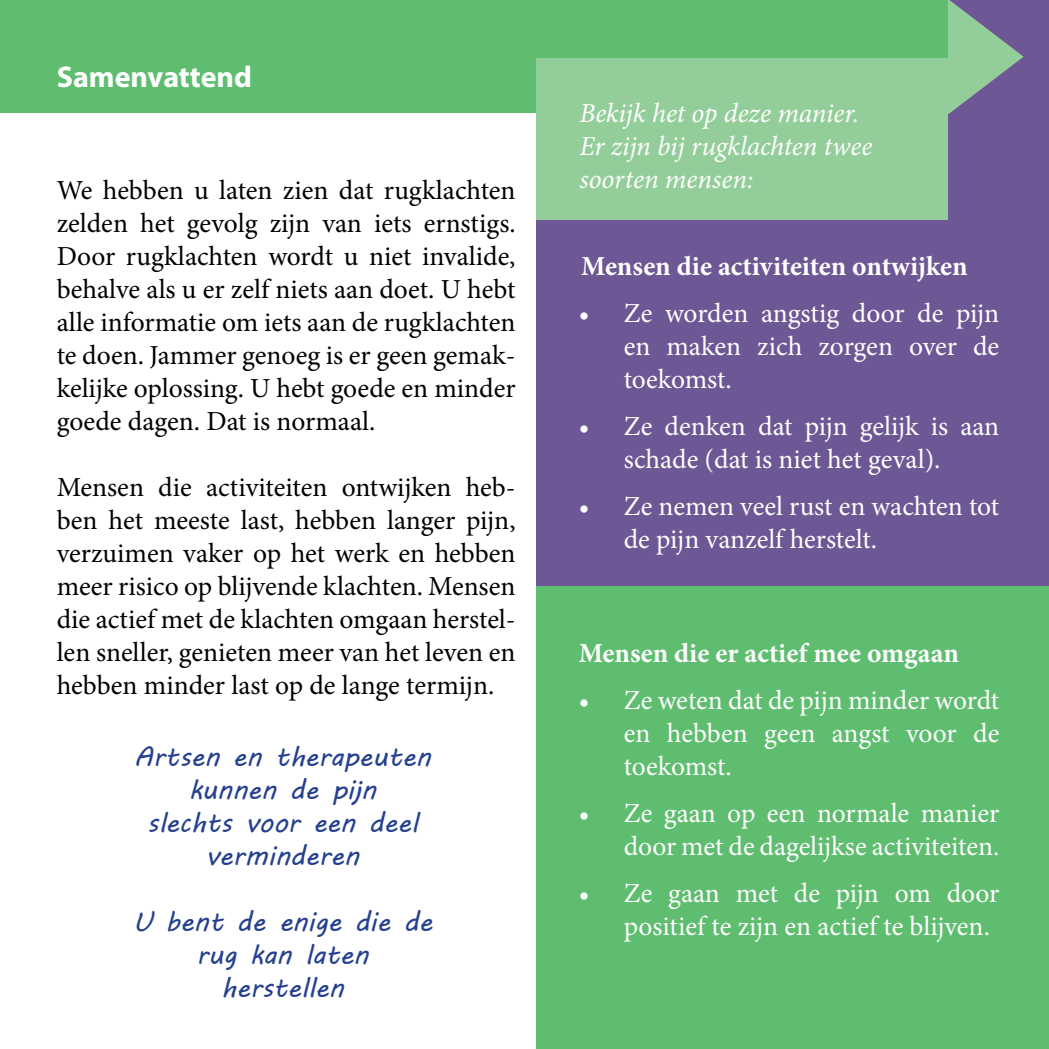
<style>
.page{position:relative;width:1049px;height:1049px;background:#fff}
.page>*{position:absolute;margin:0;border:0;box-sizing:border-box;transform-origin:0 0}
.t1{font:700 30px "Myriad Pro";color:#fff}
.t2{font:27.5px/33px "Minion Pro";color:#000;text-align:justify}
.t3{font:27.5px/33px "Minion Pro";color:#fff;text-align:justify}
.t4{font:27.5px/33px "MV Boli";color:#25408f;text-align:center}
.t5{font:italic 27.5px/33px "Minion Pro";letter-spacing:-.005em;color:#fff}
.t6{font:700 27.5px "Minion Pro";letter-spacing:-.005em;color:#fff}
</style>
<div class="page">
<div style="left:537px;top:0;width:512px;height:1049px;background:#6e5795"></div>
<div style="left:0;top:0;width:950px;height:112px;background:#5fbd70"></div>
<svg style="left:948px;top:0;width:75px;height:114px"></svg>
<div style="left:537px;top:58px;width:411px;height:162px;background:#93ce9a"></div>
<div style="left:537px;top:586px;width:512px;height:463px;background:#5fbd70"></div>
<p class="t1" style="left:57px;top:57px;width:197px">Samenvattend</p>
<p class="t2" style="left:57px;top:174px;width:460px">We hebben u laten zien dat rugklachten zelden het gevolg zijn van iets ernstigs.<br>Door rugklachten wordt u niet invalide, behalve als u er zelf niets aan doet. U hebt alle informatie om iets aan de rugklachten te doen. Jammer genoeg is er geen gemak&shy;kelijke oplossing. U hebt goede en minder goede dagen. Dat is normaal.</p>
<p class="t2" style="left:57px;top:471px;width:460px">Mensen die activiteiten ontwijken heb&shy;ben het meeste last, hebben langer pijn, verzuimen vaker op het werk en hebben meer risico op blijvende klachten. Mensen die actief met de klachten omgaan herstel&shy;len sneller, genieten meer van het leven en hebben minder last op de lange termijn.</p>
<p class="t4" style="left:134px;top:740px;width:298px">Artsen en therapeuten kunnen de pijn<br>slechts voor een deel verminderen</p>
<p class="t4" style="left:133px;top:905px;width:301px">U bent de enige die de rug kan laten herstellen</p>
<p class="t5" style="left:579px;top:96px;width:294px">Bekijk het op deze manier.<br>Er zijn bij rugklachten twee soorten mensen:</p>
<p class="t6" style="left:581px;top:246px;width:388px">Mensen die activiteiten ontwijken</p>
<p class="t3" style="left:624px;top:296px;width:377px;text-indent:-45px">• Ze worden angstig door de pijn en maken zich zorgen over de toekomst.</p>
<p class="t3" style="left:579px;top:410px;width:422px;text-align:center">• Ze denken dat pijn gelijk is aan schade (dat is niet het geval).</p>
<p class="t3" style="left:624px;top:490px;width:377px;text-indent:-45px">• Ze nemen veel rust en wachten tot de pijn vanzelf herstelt.</p>
<p class="t6" style="left:579px;top:634px;width:382px">Mensen die er actief mee omgaan</p>
<p class="t3" style="left:624px;top:684px;width:377px;text-indent:-45px">• Ze weten dat de pijn minder wordt en hebben geen angst voor de toekomst.</p>
<p class="t3" style="left:579px;top:797px;width:422px;text-align:right">• Ze gaan op een normale manier door met de dagelijkse activiteiten.</p>
<p class="t3" style="left:624px;top:877px;width:377px;text-indent:-45px">• Ze gaan met de pijn om door positief te zijn en actief te blijven.</p>
</div>
